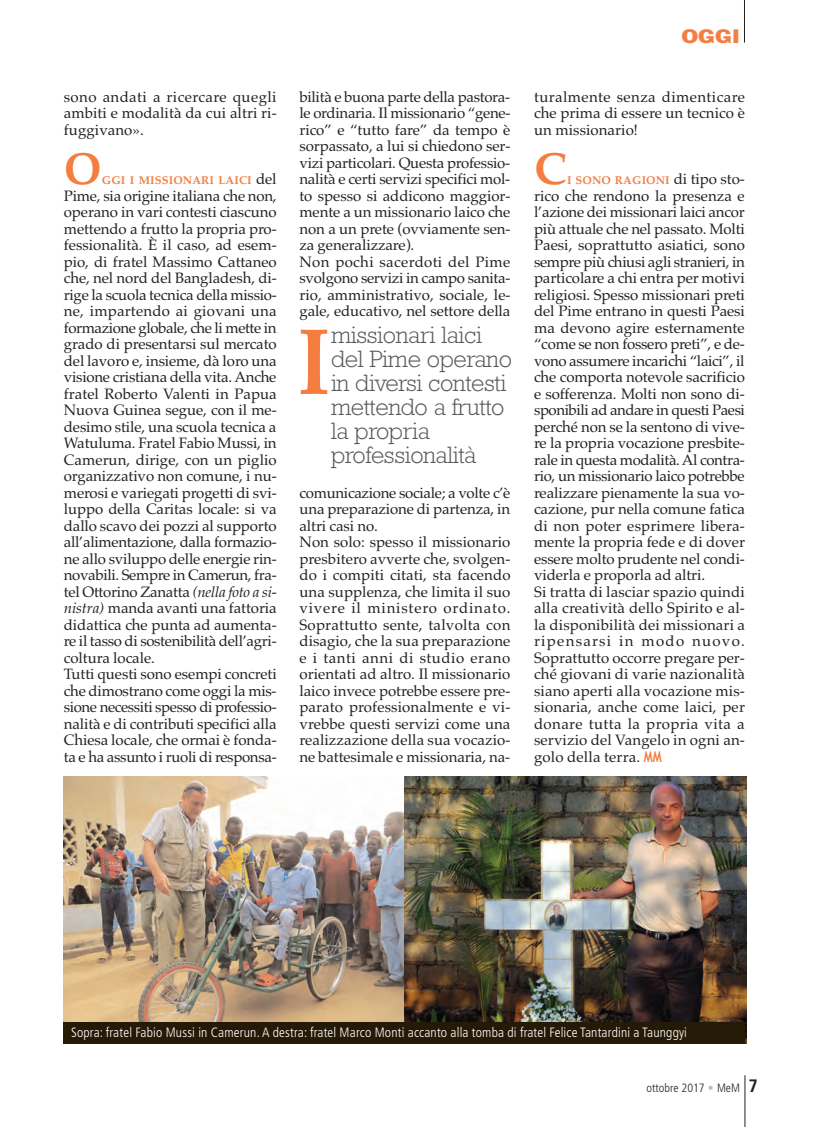
<style>
.page{position:relative;width:830px;height:1127px;background:#fff}
.page>*{position:absolute;margin:0;border:0;box-sizing:border-box;transform-origin:0 0}
.t1{font:700 94.5px "Palatino";color:#f47d3f;scale:.9 1}
.t2{font:700 45px "Palatino";color:#f47d3f}
.t3{font:300 24px/24px "Rockwell";letter-spacing:-.015em;color:#57585a}
.t4{font:18px "Franklin Gothic";color:#f47d3f;scale:1.2 1}
.t5{font:15px/16.5px "Palatino";letter-spacing:-.005em;color:#231f20}
.t6{font:300 condensed 13.5px "Frutiger";letter-spacing:.015em;color:#fff}
.t7{font:300 condensed 12px "Frutiger";color:#231f20}
.t8{font:700 11.25px "Palatino";letter-spacing:.015em;color:#f47d3f}
.s1{font-weight:400;font-size:15px;color:#231f20}
.s2{font-style:italic}
.s3{font-family:"Trebuchet MS";font-weight:700;color:#f47d3f}
.s4{color:#bcbdc0}
.s5{font-weight:700;font-size:18px}
</style>
<div class="page">
<hr style="left:743px;top:0;width:1px;height:43px;background:#231f20">
<hr style="left:744px;top:1075px;width:1px;height:52px;background:#231f20">
<img style="left:64px;top:776px;width:342px;height:246px">
<img style="left:404px;top:777px;width:342px;height:266px">
<div style="left:64px;top:1022px;width:680px;height:21px;background:#251a05"></div>
<p class="t5" style="left:64px;top:88px;width:214px;text-align:justify">sono andati a ricercare quegli ambiti e modalità da cui altri ri&shy;fuggivano».</p>
<h2 class="t2" style="left:64px;top:142px;width:39px">O</h2>
<p class="t8" style="left:102px;top:174px;width:176px">GGI I MISSIONARI LAICI <span class="s1">del</span></p>
<p class="t5" style="left:64px;top:187px;width:214px">Pime, sia origine italiana che non, operano in vari contesti ciascuno mettendo a frutto la propria pro&shy;fessionalità. È il caso, ad esem&shy;pio, di fratel Massimo Cattaneo che, nel nord del Bangladesh, di&shy;rige la scuola tecnica della missio&shy;ne, impartendo ai giovani una formazione globale, che li mette in grado di presentarsi sul mercato del lavoro e, insieme, dà loro una visione cristiana della vita. Anche fratel Roberto Valenti in Papua Nuova Guinea segue, con il me&shy;desimo stile, una scuola tecnica a Watuluma. Fratel Fabio Mussi, in Camerun, dirige, con un piglio organizzativo non comune, i nu&shy;merosi e variegati progetti di svi&shy;luppo della Caritas locale: si va dallo scavo dei pozzi al supporto all’alimentazione, dalla formazio&shy;ne allo sviluppo delle energie rin&shy;novabili. Sempre in Camerun, fra&shy;tel Ottorino Zanatta <span class="s2">(nella foto a si&shy;nistra)</span> manda avanti una fattoria didattica che punta ad aumenta&shy;re il tasso di sostenibilità dell’agri&shy;coltura locale.<br>Tutti questi sono esempi concreti che dimostrano come oggi la mis&shy;sione necessiti spesso di professio&shy;nalità e di contributi specifici alla Chiesa locale, che ormai è fonda&shy;ta e ha assunto i ruoli di responsa-</p>
<p class="t5" style="left:299px;top:88px;width:212px">bilità e buona parte della pastora&shy;le ordinaria. Il missionario “gene&shy;rico” e “tutto fare” da tempo è sorpassato, a lui si chiedono ser&shy;vizi particolari. Questa professio&shy;nalità e certi servizi specifici mol&shy;to spesso si addicono maggior&shy;mente a un missionario laico che non a un prete (ovviamente sen&shy;za generalizzare).<br>Non pochi sacerdoti del Pime svolgono servizi in campo sanita&shy;rio, amministrativo, sociale, le&shy;gale, educativo, nel settore della</p>
<h3 class="t3" style="left:331px;top:326px;width:182px">missionari laici del Pime operano in diversi contesti mettendo a frutto la propria professionalità</h3>
<h1 class="t1" style="left:296px;top:306px;width:38px">I</h1>
<p class="t5" style="left:299px;top:484px;width:212px">comunicazione sociale; a volte c’è una preparazione di partenza, in altri casi no.<br>Non solo: spesso il missionario presbitero avverte che, svolgen&shy;do i compiti citati, sta facendo una supplenza, che limita il suo vivere il ministero ordinato.<br>Soprattutto sente, talvolta con disagio, che la sua preparazione e i tanti anni di studio erano orientati ad altro. Il missionario laico invece potrebbe essere pre&shy;parato professionalmente e vi&shy;vrebbe questi servizi come una realizzazione della sua vocazio&shy;ne battesimale e missionaria, na-</p>
<p class="t4" style="left:681px;top:29px;width:50px">OGGI</p>
<p class="t5" style="left:534px;top:88px;width:212px;text-align:justify">turalmente senza dimenticare che prima di essere un tecnico è un missionario!</p>
<h2 class="t2" style="left:534px;top:142px;width:34px">C</h2>
<p class="t8" style="left:566px;top:174px;width:179px">I SONO RAGIONI <span class="s1">di tipo sto-</span></p>
<p class="t5" style="left:534px;top:187px;width:212px">rico che rendono la presenza e l’azione dei missionari laici ancor più attuale che nel passato. Molti<br>Paesi, soprattutto asiatici, sono sempre più chiusi agli stranieri, in particolare a chi entra per motivi religiosi. Spesso missionari preti del Pime entrano in questi Paesi ma devono agire esternamente “come se non fossero preti”, e de&shy;vono assumere incarichi “laici”, il che comporta notevole sacrificio e sofferenza. Molti non sono di&shy;sponibili ad andare in questi Paesi perché non se la sentono di vive&shy;re la propria vocazione presbite&shy;rale in questa modalità. Al contra&shy;rio, un missionario laico potrebbe realizzare pienamente la sua vo&shy;cazione, pur nella comune fatica di non poter esprimere libera&shy;mente la propria fede e di dover essere molto prudente nel condi&shy;viderla e proporla ad altri.<br>Si tratta di lasciar spazio quindi alla creatività dello Spirito e al&shy;la disponibilità dei missionari a ripensarsi in modo nuovo.<br>Soprattutto occorre pregare per&shy;ché giovani di varie nazionalità siano aperti alla vocazione mis&shy;sionaria, anche come laici, per donare tutta la propria vita a servizio del Vangelo in ogni an&shy;golo della terra. <span class="s3">MM</span></p>
<p class="t6" style="left:71px;top:1027px;width:617px">Sopra: fratel Fabio Mussi in Camerun. A destra: fratel Marco Monti accanto alla tomba di fratel Felice Tantardini a Taunggyi</p>
<p class="t7" style="left:646px;top:1083px;width:113px">ottobre 2017 <span class="s4">•</span> MeM <span class="s5">7</span></p>
</div>
